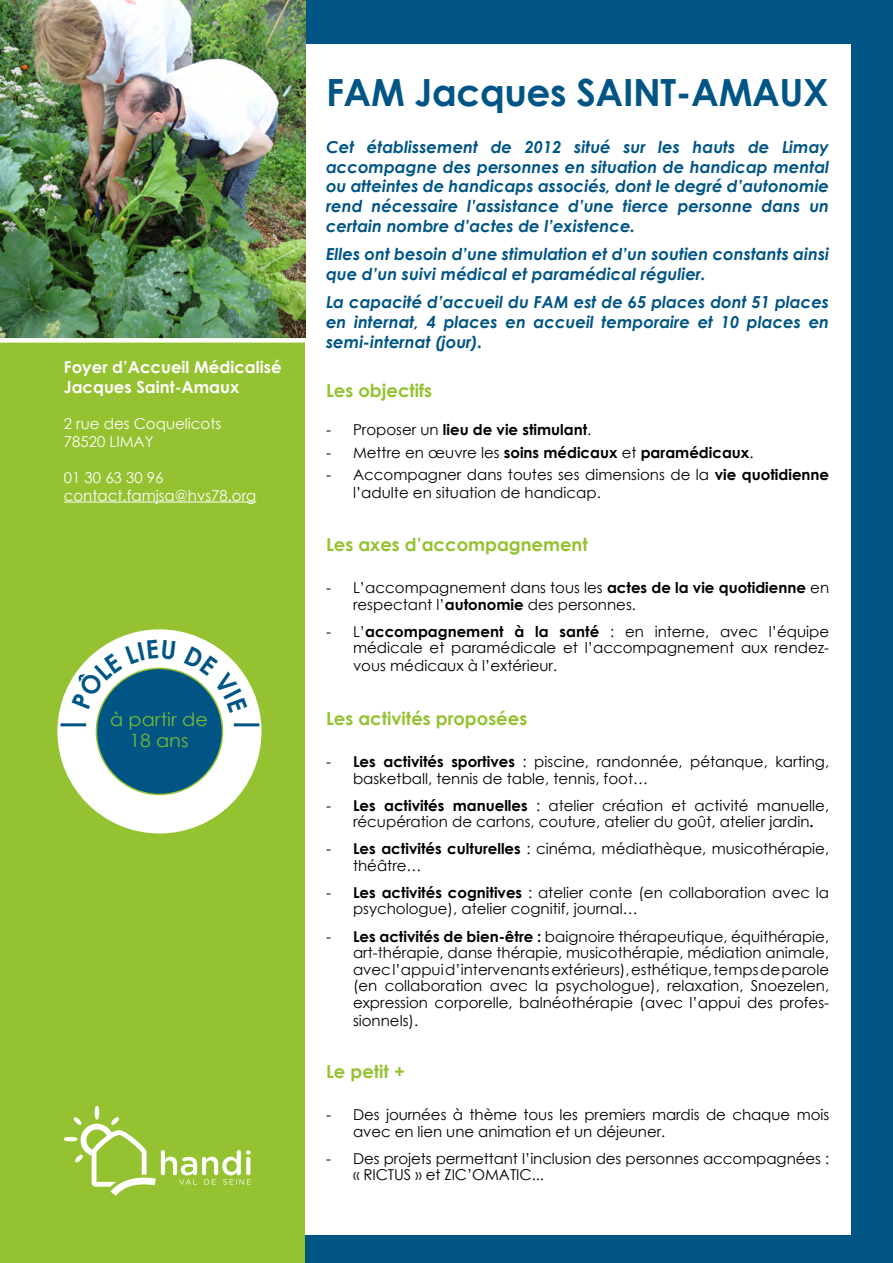
<style>
.page{position:relative;width:893px;height:1263px;background:#fff}
.page>*{position:absolute;margin:0;border:0;box-sizing:border-box;transform-origin:0 0}
.t1{font:700 37.5px "Century Gothic";letter-spacing:-.01em;color:#005584}
.t2{font:18.3px/21.6px "Century Gothic";color:#76b837;text-align:center;scale:1.05 1}
.t3{font:700 18px "Century Gothic";color:#95c230}
.t4{font:italic 700 16.5px/19.8px "Century Gothic";color:#005584;text-align:justify}
.t5{font:700 16.5px/19.8px "Century Gothic";color:#fff}
.t6{font:15px/16.5px "Century Gothic";color:#000}
.t7{font:700 15px "Century Gothic";color:#000}
.t8{font:15px/18px "Century Gothic";color:#fff}
.s1{font-weight:400}
.s2{font-weight:700}
</style>
<div class="page">
<div style="left:300px;top:1235px;width:593px;height:28px;background:#005584"></div>
<div style="left:0;top:0;width:893px;height:43px;background:#005584"></div>
<div style="left:851px;top:0;width:42px;height:1263px;background:#005584"></div>
<div style="left:0;top:342px;width:304px;height:921px;background:#95c230"></div>
<hr style="left:64px;top:502px;width:192px;height:1px;background:#fff">
<div style="left:57px;top:629px;width:204px;height:204px;background:#fff;border-radius:50%"></div>
<hr style="left:61px;top:723px;width:25px;height:3px;background:#005584">
<hr style="left:234px;top:723px;width:25px;height:3px;background:#005584">
<img style="left:0;top:0;width:305px;height:338px">
<div style="left:0;top:338px;width:310px;height:5px;background:#fff"></div>
<hr style="left:64px;top:1137px;width:13px;height:4px;background:#fff;border-radius:50%">
<hr style="left:95px;top:1106px;width:4px;height:13px;background:#fff;border-radius:50%">
<svg style="left:74px;top:1116px;width:177px;height:80px"></svg>
<svg style="left:246px;top:1157px;width:4px;height:18px"></svg>
<svg style="left:72px;top:640px;width:175px;height:175px"></svg>
<p class="t5" style="left:64px;top:356px;width:219px">Foyer d’Accueil Médicalisé<br>Jacques Saint-Amaux</p>
<p class="t8" style="left:64px;top:414px;width:159px">2 rue des Coquelicots<br>78520 LIMAY</p>
<p class="t8" style="left:64px;top:468px;width:194px">01 30 63 30 96 contact.famjsa@hvs78.org</p>
<p class="t2" style="left:110px;top:708px;width:95px">à partir de<br>18 ans</p>
<h1 class="t1" style="left:326px;top:63px;width:504px">FAM Jacques SAINT-AMAUX</h1>
<p class="t4" style="left:326px;top:136px;width:505px">Cet établissement de 2012 situé sur les hauts de Limay accompagne des personnes en situation de handicap mental ou atteintes de handicaps associés, dont le degré d’autonomie rend nécessaire l’assistance d’une tierce personne dans un certain nombre d’actes de l’existence.</p>
<p class="t4" style="left:326px;top:244px;width:505px">Elles ont besoin d’une stimulation et d’un soutien constants ainsi que d’un suivi médical et paramédical régulier.</p>
<p class="t4" style="left:326px;top:292px;width:505px">La capacité d’accueil du FAM est de 65 places dont 51 places en internat, 4 places en accueil temporaire et 10 places en semi-internat (jour).</p>
<p class="t3" style="left:326px;top:377px;width:108px">Les objectifs</p>
<p class="t7" style="left:326px;top:418px;width:267px"><span class="s1">- Proposer un</span> lieu de vie stimulant<span class="s1">.</span></p>
<p class="t7" style="left:326px;top:441px;width:429px"><span class="s1">- Mettre en œuvre les</span> soins médicaux <span class="s1">et</span> paramédicaux<span class="s1">.</span></p>
<p class="t6" style="left:353px;top:466px;width:478px;line-height:18px;text-indent:-27px">- Accompagner dans toutes ses dimensions de la <span class="s2">vie quotidienne </span>l’adulte en situation de handicap.</p>
<p class="t3" style="left:326px;top:531px;width:263px">Les axes d’accompagnement</p>
<p class="t6" style="left:353px;top:579px;width:478px;text-indent:-27px">- L’accompagnement dans tous les <span class="s2">actes de la vie quotidienne</span> en respectant l’<span class="s2">autonomie</span> des personnes.</p>
<p class="t6" style="left:326px;top:623px;width:505px;text-align:right">- L’<span class="s2">accompagnement à la santé</span> : en interne, avec l’équipe médicale et paramédicale et l’accompagnement aux rendez-</p>
<p class="t6" style="left:353px;top:657px;width:206px">vous médicaux à l’extérieur.</p>
<p class="t3" style="left:326px;top:705px;width:203px">Les activités proposées</p>
<p class="t6" style="left:353px;top:753px;width:478px;text-indent:-27px">- <span class="s2">Les activités sportives</span> : piscine, randonnée, pétanque, karting, basketball, tennis de table, tennis, foot…</p>
<p class="t6" style="left:353px;top:797px;width:478px;text-indent:-27px">- <span class="s2">Les activités manuelles</span> : atelier création et activité manuelle, récupération de cartons, couture, atelier du goût, atelier jardin<span class="s2">.</span></p>
<p class="t6" style="left:353px;top:840px;width:478px;text-indent:-27px">- <span class="s2">Les activités culturelles</span> : cinéma, médiathèque, musicothérapie, théâtre…</p>
<p class="t6" style="left:353px;top:884px;width:478px;text-indent:-27px">- <span class="s2">Les activités cognitives</span> : atelier conte (en collaboration avec la psychologue), atelier cognitif, journal…</p>
<p class="t6" style="left:353px;top:928px;width:478px;text-align:justify;text-indent:-27px">- <span class="s2">Les activités de bien-être :</span> baignoire thérapeutique, équithérapie, art-thérapie, danse thérapie, musicothérapie, médiation animale, avec l’appui d’intervenants extérieurs), esthétique, temps de parole (en collaboration avec la psychologue), relaxation, Snoezelen, expression corporelle, balnéothérapie (avec l’appui des profes-</p>
<p class="t6" style="left:353px;top:1012px;width:67px">sionnels).</p>
<p class="t3" style="left:326px;top:1058px;width:80px">Le petit +</p>
<p class="t6" style="left:353px;top:1106px;width:478px;text-indent:-27px">- Des journées à thème tous les premiers mardis de chaque mois avec en lien une animation et un déjeuner.</p>
<p class="t6" style="left:353px;top:1150px;width:478px;text-indent:-27px">- Des projets permettant l’inclusion des personnes accompagnées : « RICTUS » et ZIC’OMATIC...</p>
</div>
